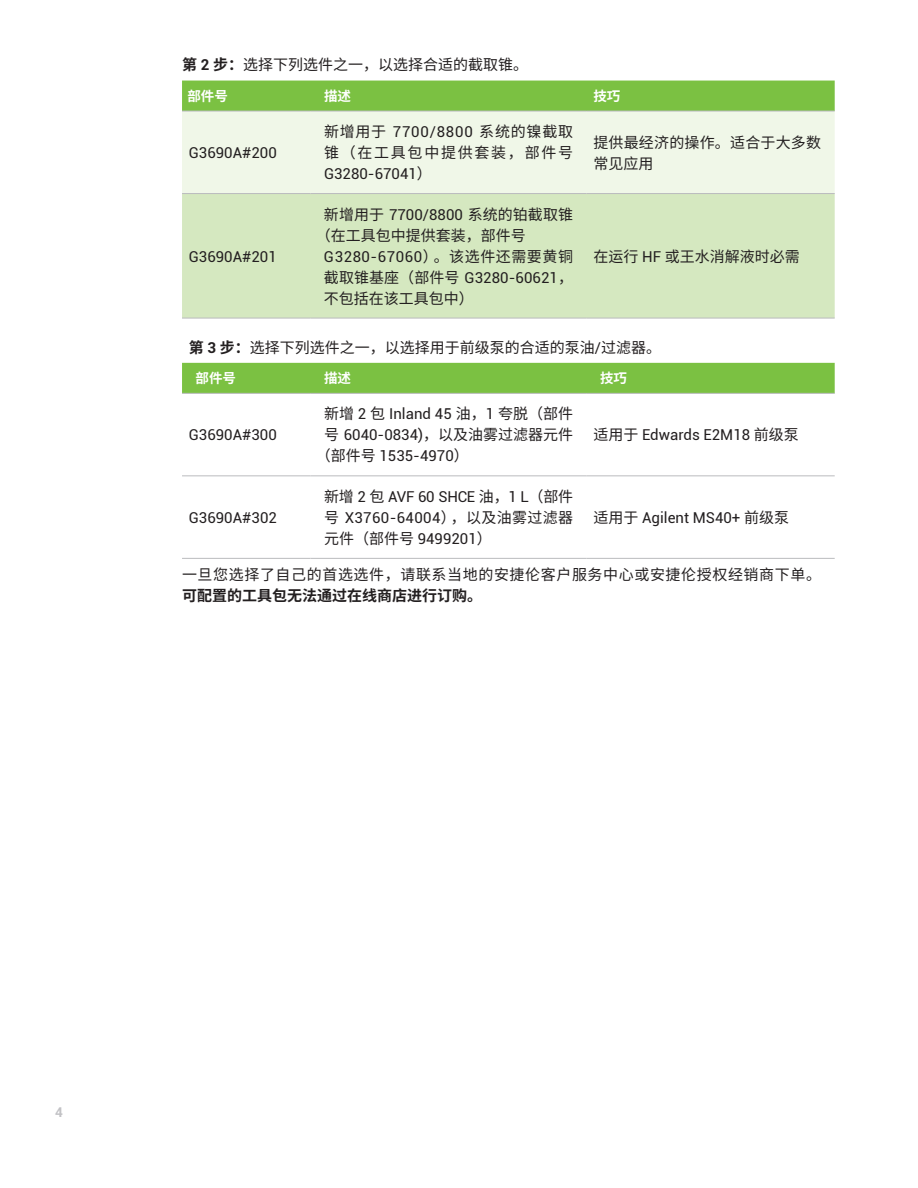
<style>
.page{position:relative;width:918px;height:1188px;background:#fff}
.page>*{position:absolute;margin:0;border:0;box-sizing:border-box;transform-origin:0 0}
.t1{font:15px/21px "Noto Sans CJ Ksc";color:#231f20}
.t2{font:15px "Roboto";color:#231f20}
.t3{font:15px/21px "Roboto";letter-spacing:.02em;color:#231f20}
.t4{font:15px/21px "Roboto";letter-spacing:.025em;color:#231f20}
.t5{font:15px "Noto Sans CJ Ksc";letter-spacing:.04em;color:#231f20}
.t6{font:15px/21px "Noto Sans CJ Ksc";letter-spacing:.115em;color:#231f20}
.t7{font:700 15px "Noto Sans CJ Ksc";color:#231f20}
.t8{font:700 13.5px "Noto Sans CJ Ksc";color:#fff}
.t9{font:700 13.5px "Roboto";color:#c2c2c5}
.s1{font-weight:700}
.s2{font-family:"Roboto";font-weight:700}
.s3{font-family:"Roboto"}
.s4{font-family:"Noto Sans CJ Ksc"}
</style>
<div class="page">
<div style="left:182px;top:81px;width:653px;height:30px;background:#7bc142"></div>
<div style="left:182px;top:112px;width:653px;height:81px;background:#f0f7e8"></div>
<div style="left:182px;top:194px;width:653px;height:124px;background:#d5e8c0"></div>
<div style="left:182px;top:363px;width:653px;height:30px;background:#7bc142"></div>
<hr style="left:182px;top:111px;width:128px;height:1px;background:#babbbe">
<hr style="left:310px;top:111px;width:277px;height:1px;background:#babbbe">
<hr style="left:587px;top:111px;width:248px;height:1px;background:#babbbe">
<hr style="left:182px;top:193px;width:128px;height:1px;background:#babbbe">
<hr style="left:310px;top:193px;width:277px;height:1px;background:#babbbe">
<hr style="left:587px;top:193px;width:248px;height:1px;background:#babbbe">
<hr style="left:182px;top:318px;width:128px;height:1px;background:#babbbe">
<hr style="left:310px;top:318px;width:277px;height:1px;background:#babbbe">
<hr style="left:587px;top:318px;width:248px;height:1px;background:#babbbe">
<hr style="left:182px;top:393px;width:128px;height:1px;background:#babbbe">
<hr style="left:310px;top:393px;width:277px;height:1px;background:#babbbe">
<hr style="left:587px;top:393px;width:248px;height:1px;background:#babbbe">
<hr style="left:182px;top:475px;width:128px;height:1px;background:#babbbe">
<hr style="left:310px;top:475px;width:277px;height:1px;background:#babbbe">
<hr style="left:587px;top:475px;width:248px;height:1px;background:#babbbe">
<hr style="left:182px;top:558px;width:128px;height:1px;background:#babbbe">
<hr style="left:310px;top:558px;width:277px;height:1px;background:#babbbe">
<hr style="left:587px;top:558px;width:248px;height:1px;background:#babbbe">
<p class="t1" style="left:182px;top:55px;width:348px"><span class="s1">第</span> <span class="s2">2</span> <span class="s1">步：</span>选择下列选件之一，以选择合适的截取锥。</p>
<p class="t8" style="left:187px;top:88px;width:42px">部件号</p>
<p class="t8" style="left:324px;top:88px;width:28px">描述</p>
<p class="t8" style="left:593px;top:88px;width:28px">技巧</p>
<p class="t2" style="left:189px;top:142px;width:90px">G3690A#200</p>
<p class="t2" style="left:189px;top:246px;width:90px">G3690A#201</p>
<p class="t6" style="left:324px;top:121px;width:251px">新增用于 <span class="s3">7700/8800</span> 系统的镍截取锥（在工具包中提供套装，部件号</p>
<p class="t2" style="left:324px;top:163px;width:109px">G3280-67041<span class="s4">）</span></p>
<p class="t1" style="left:316px;top:204px;width:259px;text-indent:8px">新增用于 <span class="s3">7700/8800</span> 系统的铂截取锥（在工具包中提供套装，部件号</p>
<p class="t3" style="left:324px;top:245px;width:251px">G3280-67060<span class="s4">）。该选件还需要黄铜截取锥基座（部件号</span> G3280-60621<span class="s4">，</span></p>
<p class="t1" style="left:324px;top:288px;width:152px">不包括在该工具包中）</p>
<p class="t1" style="left:593px;top:132px;width:229px">提供最经济的操作。适合于大多数常见应用</p>
<p class="t1" style="left:593px;top:246px;width:208px">在运行 <span class="s3">HF</span> 或王水消解液时必需</p>
<p class="t1" style="left:189px;top:337px;width:474px"><span class="s1">第</span> <span class="s2">3</span> <span class="s1">步：</span>选择下列选件之一，以选择用于前级泵的合适的泵油<span class="s3">/</span>过滤器。</p>
<p class="t8" style="left:196px;top:371px;width:42px">部件号</p>
<p class="t8" style="left:324px;top:371px;width:28px">描述</p>
<p class="t8" style="left:600px;top:371px;width:28px">技巧</p>
<p class="t2" style="left:189px;top:424px;width:90px">G3690A#300</p>
<p class="t2" style="left:189px;top:507px;width:90px">G3690A#302</p>
<p class="t1" style="left:324px;top:404px;width:251px">新增 <span class="s3">2</span> 包 <span class="s3">Inland 45</span> 油，<span class="s3">1</span> 夸脱（部件号 <span class="s3">6040-0834)</span>，以及油雾过滤器元件</p>
<p class="t2" style="left:316px;top:445px;width:155px"><span class="s4">（部件号</span> 1535-4970<span class="s4">）</span></p>
<p class="t4" style="left:324px;top:485px;width:251px"><span class="s4">新增</span> 2 <span class="s4">包</span> AVF 60 SHCE <span class="s4">油，</span>1 L<span class="s4">（部件号</span> X3760-64004<span class="s4">），以及油雾过滤器</span></p>
<p class="t1" style="left:324px;top:528px;width:169px">元件（部件号 <span class="s3">9499201</span>）</p>
<p class="t2" style="left:593px;top:424px;width:207px"><span class="s4">适用于</span> Edwards E2M18 <span class="s4">前级泵</span></p>
<p class="t2" style="left:593px;top:507px;width:197px"><span class="s4">适用于</span> Agilent MS40+ <span class="s4">前级泵</span></p>
<p class="t5" style="left:182px;top:566px;width:641px">一旦您选择了自己的首选选件，请联系当地的安捷伦客户服务中心或安捷伦授权经销商下单。</p>
<p class="t7" style="left:182px;top:587px;width:301px">可配置的工具包无法通过在线商店进行订购。</p>
<p class="t9" style="left:55px;top:1102px;width:9px">4</p>
</div>
